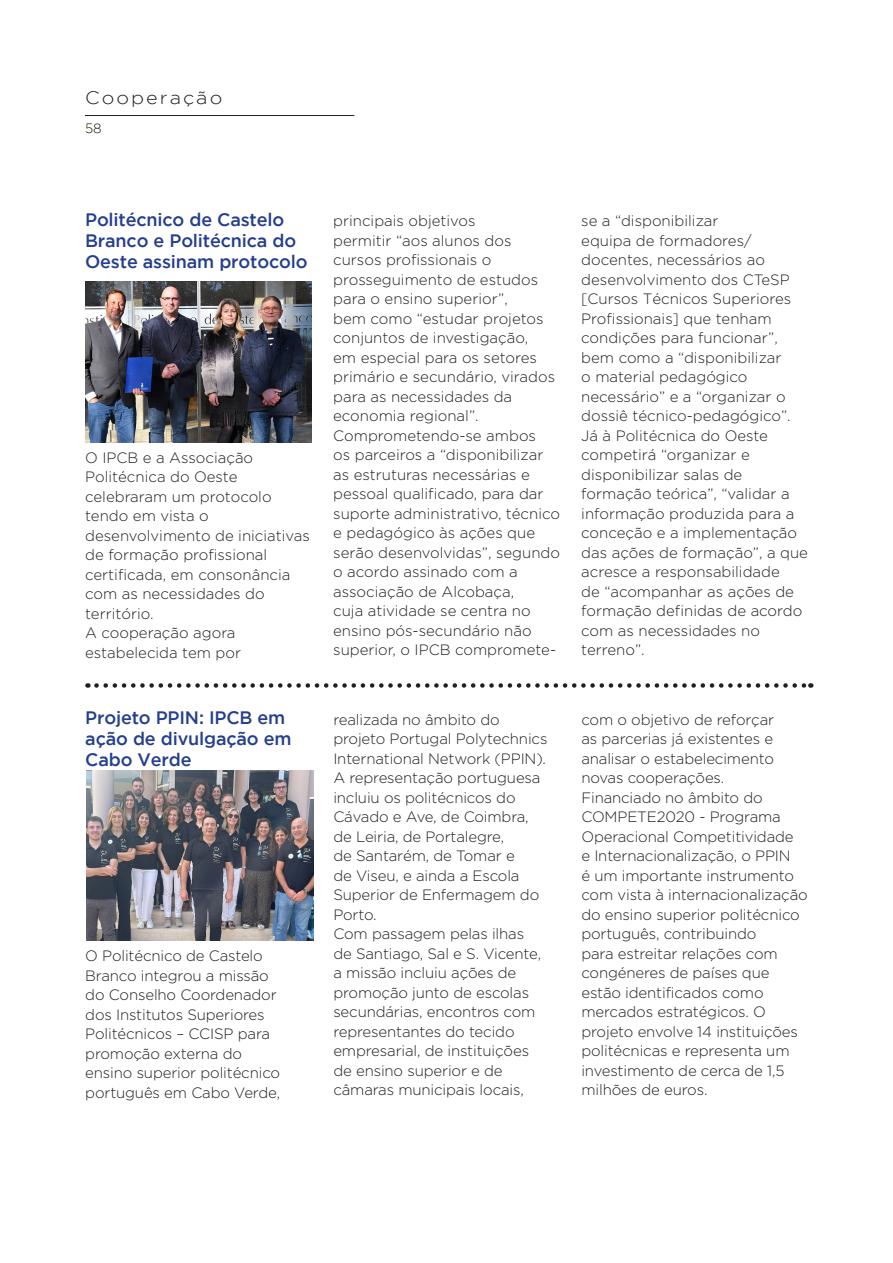
<style>
.page{position:relative;width:893px;height:1263px;background:#fff}
.page>*{position:absolute;margin:0;border:0;box-sizing:border-box;transform-origin:0 0}
.Texto{font:500 18px/21px "Gotham";letter-spacing:-.01em;color:#253f8e}
.Cabeçalho{font:300 18px "Gotham";letter-spacing:.1em;color:#231f20;scale:1.1 1}
.Texto-2{font:300 15px/19.5px "Gotham";letter-spacing:-.01em;color:#231f20}
.t1{font:300 13.5px "Gotham";color:#191a00}
</style>
<div class="page">
<hr style="left:85px;top:115px;width:269px;height:1px;background:#231f20">
<img style="left:85px;top:281px;width:227px;height:162px">
<img style="left:86px;top:770px;width:227px;height:171px">
<svg style="left:96px;top:683px;width:715px;height:5px"></svg>
<p class="Cabeçalho" style="left:85px;top:88px;width:126px">Cooperação</p>
<p class="t1" style="left:85px;top:121px;width:18px">58</p>
<p class="Texto" style="left:85px;top:208px;width:224px">Politécnico de Castelo<br>Branco e Politécnica do<br>Oeste assinam protocolo</p>
<p class="Texto-2" style="left:85px;top:448px;width:226px">O IPCB e a Associação<br>Politécnica do Oeste celebraram um protocolo tendo em vista o desenvolvimento de iniciativas de formação profissional certificada, em consonância com as necessidades do território.</p>
<p class="Texto-2" style="left:85px;top:623px;width:157px">A cooperação agora estabelecida tem por</p>
<p class="Texto" style="left:85px;top:707px;width:208px">Projeto PPIN: IPCB em ação de divulgação em<br>Cabo Verde</p>
<p class="Texto-2" style="left:85px;top:946px;width:196px">O Politécnico de Castelo<br>Branco integrou a missão do Conselho Coordenador dos Institutos Superiores<br>Politécnicos – CCISP para promoção externa do ensino superior politécnico português em Cabo Verde,</p>
<p class="Texto-2" style="left:333px;top:211px;width:223px">principais objetivos<br>permitir “aos alunos dos cursos profissionais o prosseguimento de estudos para o ensino superior”,<br>bem como “estudar projetos conjuntos de investigação,<br>em especial para os setores primário e secundário, virados para as necessidades da economia regional”.</p>
<p class="Texto-2" style="left:333px;top:425px;width:228px">Comprometendo-se ambos<br>os parceiros a “disponibilizar as estruturas necessárias e pessoal qualificado, para dar suporte administrativo, técnico e pedagógico às ações que serão desenvolvidas”, segundo o acordo assinado com a associação de Alcobaça,<br>cuja atividade se centra no ensino pós-secundário não superior, o IPCB compromete-</p>
<p class="Texto-2" style="left:333px;top:709px;width:216px">realizada no âmbito do projeto Portugal Polytechnics<br>International Network (PPIN).<br>A representação portuguesa incluiu os politécnicos do<br>Cávado e Ave, de Coimbra, de Leiria, de Portalegre,<br>de Santarém, de Tomar e<br>de Viseu, e ainda a Escola<br>Superior de Enfermagem do<br>Porto.</p>
<p class="Texto-2" style="left:333px;top:924px;width:209px">Com passagem pelas ilhas de Santiago, Sal e S. Vicente, a missão incluiu ações de promoção junto de escolas secundárias, encontros com representantes do tecido empresarial, de instituições de ensino superior e de câmaras municipais locais,</p>
<p class="Texto-2" style="left:581px;top:211px;width:211px">se a “disponibilizar<br>equipa de formadores/ docentes, necessários ao desenvolvimento dos CTeSP [Cursos Técnicos Superiores<br>Profissionais] que tenham condições para funcionar”, bem como a “disponibilizar o material pedagógico necessário” e a “organizar o dossiê técnico-pedagógico”.</p>
<p class="Texto-2" style="left:581px;top:425px;width:228px">Já à Politécnica do Oeste competirá “organizar e disponibilizar salas de formação teórica”, “validar a informação produzida para a conceção e a implementação das ações de formação”, a que acresce a responsabilidade<br>de “acompanhar as ações de formação definidas de acordo com as necessidades no terreno”.</p>
<p class="Texto-2" style="left:581px;top:709px;width:194px;text-align:justify">com o objetivo de reforçar as parcerias já existentes e analisar o estabelecimento novas cooperações.</p>
<p class="Texto-2" style="left:581px;top:787px;width:228px">Financiado no âmbito do<br>COMPETE2020 - Programa<br>Operacional Competitividade<br>e Internacionalização, o PPIN<br>é um importante instrumento com vista à internacionalização do ensino superior politécnico português, contribuindo<br>para estreitar relações com congéneres de países que estão identificados como mercados estratégicos. O projeto envolve 14 instituições politécnicas e representa um investimento de cerca de 1,5 milhões de euros.</p>
</div>
